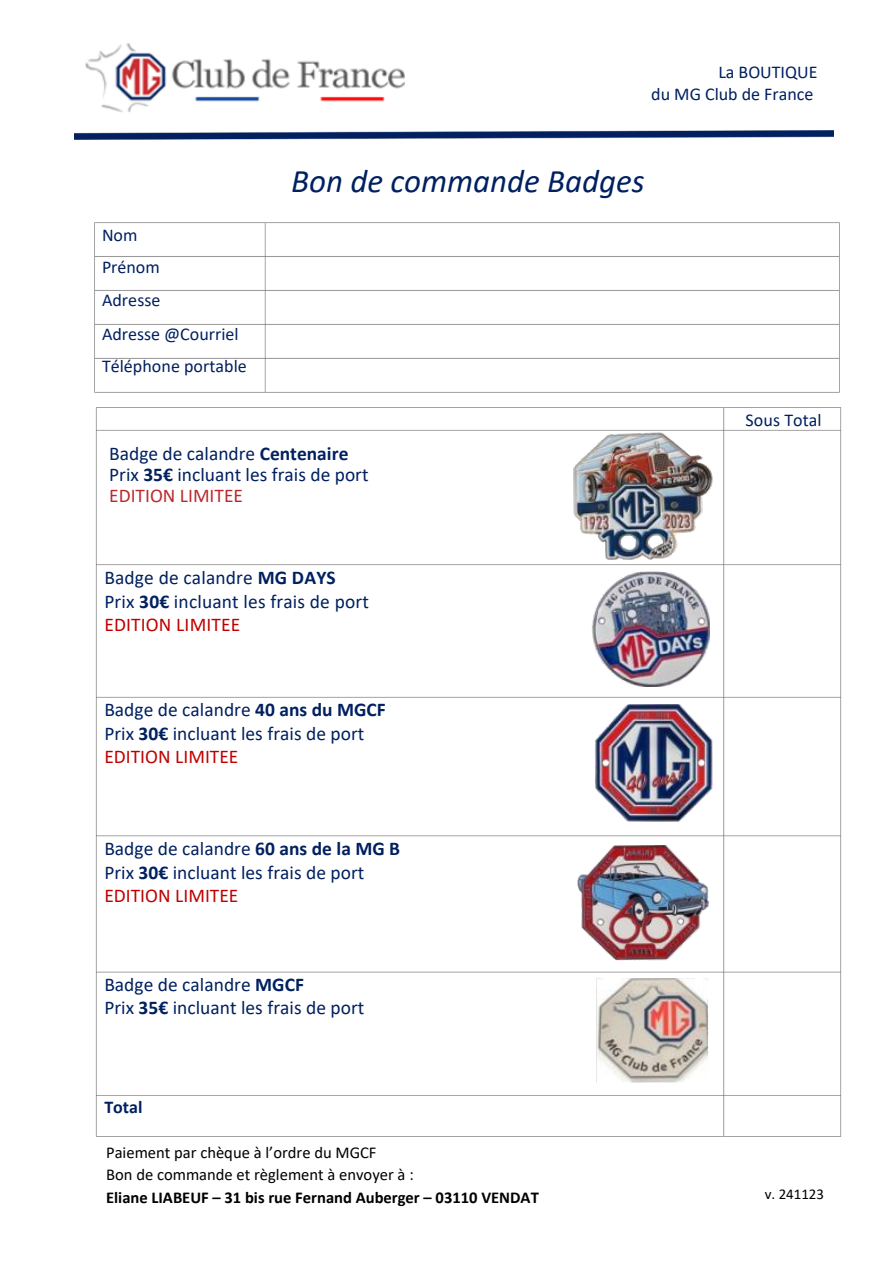
<style>
.page{position:relative;width:894px;height:1264px;background:#fff}
.page>*{position:absolute;margin:0;border:0;box-sizing:border-box;transform-origin:0 0}
.t1{font:italic 33px "Calibri";color:#002060}
.t2{font:19.5px/23.7px "Calibri";color:#002060}
.t3{font:18px/32.8px "Calibri";color:#002060}
.t4{font:700 18px "Calibri";color:#002060}
.t5{font:16.5px/22.5px "Calibri";color:#000}
.t6{font:15px "Calibri";color:#000}
.s1{font-weight:700}
.s2{color:#bc292d}
.s3{color:#c00000}
</style>
<div class="page">
<img style="left:85px;top:43px;width:319px;height:69px">
<img style="left:75px;top:130px;width:758px;height:9px">
<img style="left:94px;top:222px;width:746px;height:171px">
<img style="left:95px;top:407px;width:747px;height:730px">
<img style="left:570px;top:431px;width:144px;height:129px">
<img style="left:582px;top:699px;width:140px;height:131px">
<img style="left:565px;top:839px;width:154px;height:127px">
<img style="left:594px;top:704px;width:118px;height:117px">
<img style="left:589px;top:571px;width:120px;height:115px">
<img style="left:576px;top:845px;width:132px;height:237px">
<h3 class="t3" style="left:651px;top:62px;width:168px;line-height:22.5px;text-align:right">La BOUTIQUE<br>du MG Club de France</h3>
<h3 class="t3" style="left:102px;top:220px;width:146px">Nom<br>Prénom<br>Adresse<br>Adresse @Courriel<br>Téléphone portable</h3>
<p class="t1" style="left:291px;top:167px;width:355px">Bon de commande Badges</p>
<h3 class="t2" style="left:109px;top:444px;width:261px;line-height:21.3px">Badge de calandre <span class="s1">Centenaire<br></span>Prix <span class="s1">35€</span> incluant les frais de port<br><span class="s2">EDITION LIMITEE</span></h3>
<p class="t2" style="left:104px;top:567px;width:266px">Badge de calandre <span class="s1">MG DAYS<br></span>Prix <span class="s1">30€</span> incluant les frais de port<br><span class="s3">EDITION LIMITEE</span></p>
<h2 class="t3" style="left:745px;top:405px;width:78px">Sous Total</h2>
<p class="t2" style="left:104px;top:699px;width:283px">Badge de calandre <span class="s1">40 ans du MGCF<br></span>Prix <span class="s1">30€</span> incluant les frais de port<br><span class="s3">EDITION LIMITEE</span></p>
<p class="t2" style="left:104px;top:838px;width:297px">Badge de calandre <span class="s1">60 ans de la MG B<br></span>Prix <span class="s1">30€</span> incluant les frais de port<br><span class="s3">EDITION LIMITEE</span></p>
<p class="t2" style="left:104px;top:974px;width:261px">Badge de calandre <span class="s1">MGCF<br></span>Prix <span class="s1">35€</span> incluant les frais de port</p>
<h3 class="t4" style="left:104px;top:1099px;width:40px">Total</h3>
<p class="t5" style="left:106px;top:1142px;width:434px">Paiement par chèque à l’ordre du MGCF<br>Bon de commande et règlement à envoyer à :<br><span class="s1">Eliane LIABEUF – 31 bis rue Fernand Auberger – 03110 VENDAT</span></p>
<p class="t6" style="left:764px;top:1187px;width:61px">v. 241123</p>
</div>
